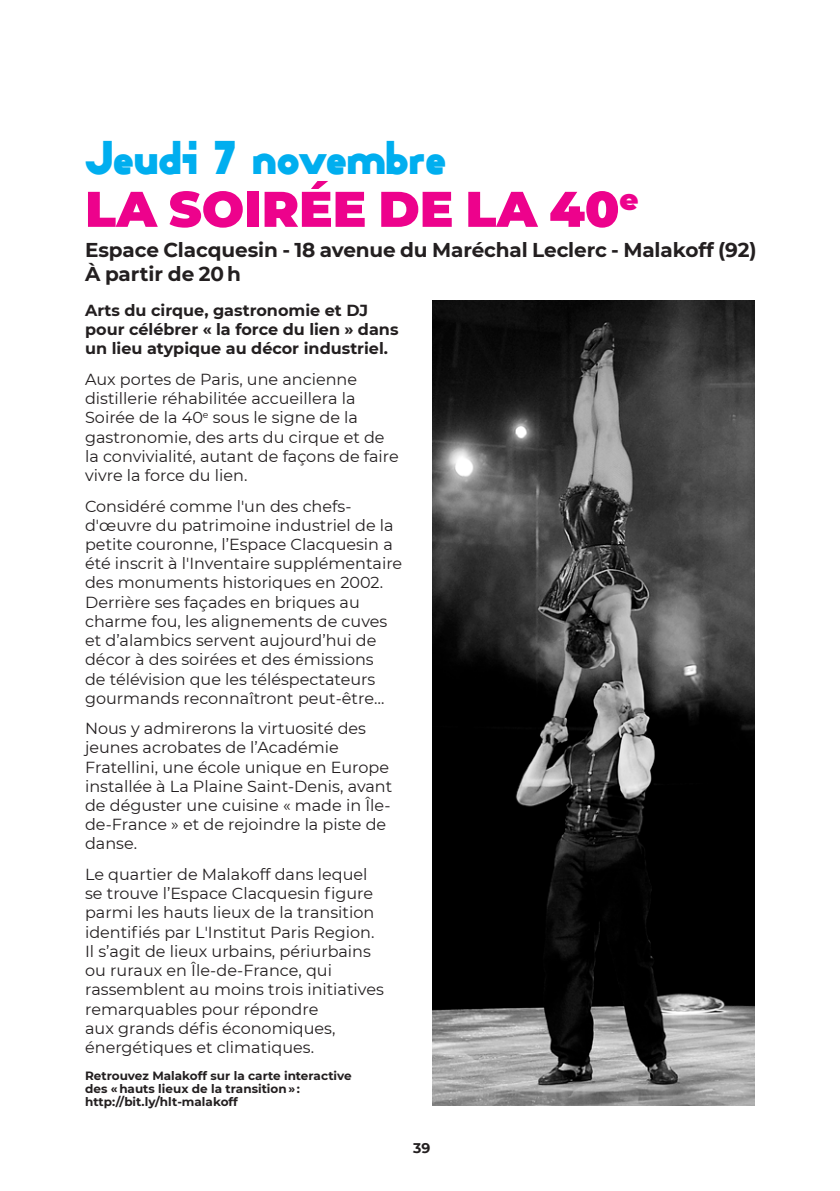
<style>
.page{position:relative;width:840px;height:1191px;background:#fff}
.page>*{position:absolute;margin:0;border:0;box-sizing:border-box;transform-origin:0 0}
.Titre_workshop{font:900 50px "Montserrat";color:#ed028c}
.t1{font:700 47px "koliko";color:#00aeef}
.Titre_workshop-2{font:700 20px "Montserrat";letter-spacing:-.005em;color:#231f20}
.chapo_workshop{font:700 20px "Montserrat";color:#231f20}
.t2{font:16px/19.2px "Montserrat";color:#231f20}
.t3{font:700 16px/19.2px "Montserrat";color:#231f20}
.t4{font:700 14px "Montserrat";color:#231f20}
.t5{font:700 12px "Montserrat";color:#231f20}
</style>
<div class="page">
<img style="left:432px;top:300px;width:322px;height:805px">
<p class="t1" style="left:86px;top:130px;width:363px">Jeudi 7 novembre</p>
<p class="Titre_workshop" style="left:85px;top:171px;width:554px">LA SOIRÉE DE LA 40<sup>e</sup></p>
<p class="Titre_workshop-2" style="left:85px;top:235px;width:672px">Espace Clacquesin - 18 avenue du Maréchal Leclerc - Malakoff (92)</p>
<p class="chapo_workshop" style="left:85px;top:259px;width:157px">À partir de 20 h</p>
<p class="t3" style="left:85px;top:300px;width:315px">Arts du cirque, gastronomie et DJ pour célébrer « la force du lien » dans un lieu atypique au décor industriel.</p>
<p class="t2" style="left:85px;top:369px;width:315px">Aux portes de Paris, une ancienne distillerie réhabilitée accueillera la Soirée de la 40<sup>e</sup> sous le signe de la gastronomie, des arts du cirque et de la convivialité, autant de façons de faire vivre la force du lien.</p>
<p class="t2" style="left:85px;top:496px;width:318px">Considéré comme l'un des chefs&shy;d'œuvre du patrimoine industriel de la petite couronne, l’Espace Clacquesin a été inscrit à l'Inventaire supplémentaire des monuments historiques en 2002.<br>Derrière ses façades en briques au charme fou, les alignements de cuves et d’alambics servent aujourd’hui de décor à des soirées et des émissions<br>de télévision que les téléspectateurs gourmands reconnaîtront peut-être…</p>
<p class="t2" style="left:85px;top:718px;width:308px">Nous y admirerons la virtuosité des jeunes acrobates de l’Académie<br>Fratellini, une école unique en Europe installée à La Plaine Saint-Denis, avant de déguster une cuisine « made in Île&shy;de-France » et de rejoindre la piste de danse.</p>
<p class="t2" style="left:85px;top:864px;width:300px">Le quartier de Malakoff dans lequel se trouve l’Espace Clacquesin figure parmi les hauts lieux de la transition identifiés par L'Institut Paris Region.<br>Il s’agit de lieux urbains, périurbains ou ruraux en Île-de-France, qui rassemblent au moins trois initiatives remarquables pour répondre<br>aux grands défis économiques, énergétiques et climatiques.</p>
<p class="t5" style="left:85px;top:1067px;width:268px">Retrouvez Malakoff sur la carte interactive</p>
<p class="t5" style="left:85px;top:1080px;width:216px">des « hauts lieux de la transition » :</p>
<p class="t5" style="left:85px;top:1093px;width:154px">http://bit.ly/hlt-malakoff</p>
<p class="t4" style="left:413px;top:1137px;width:19px">39</p>
</div>
